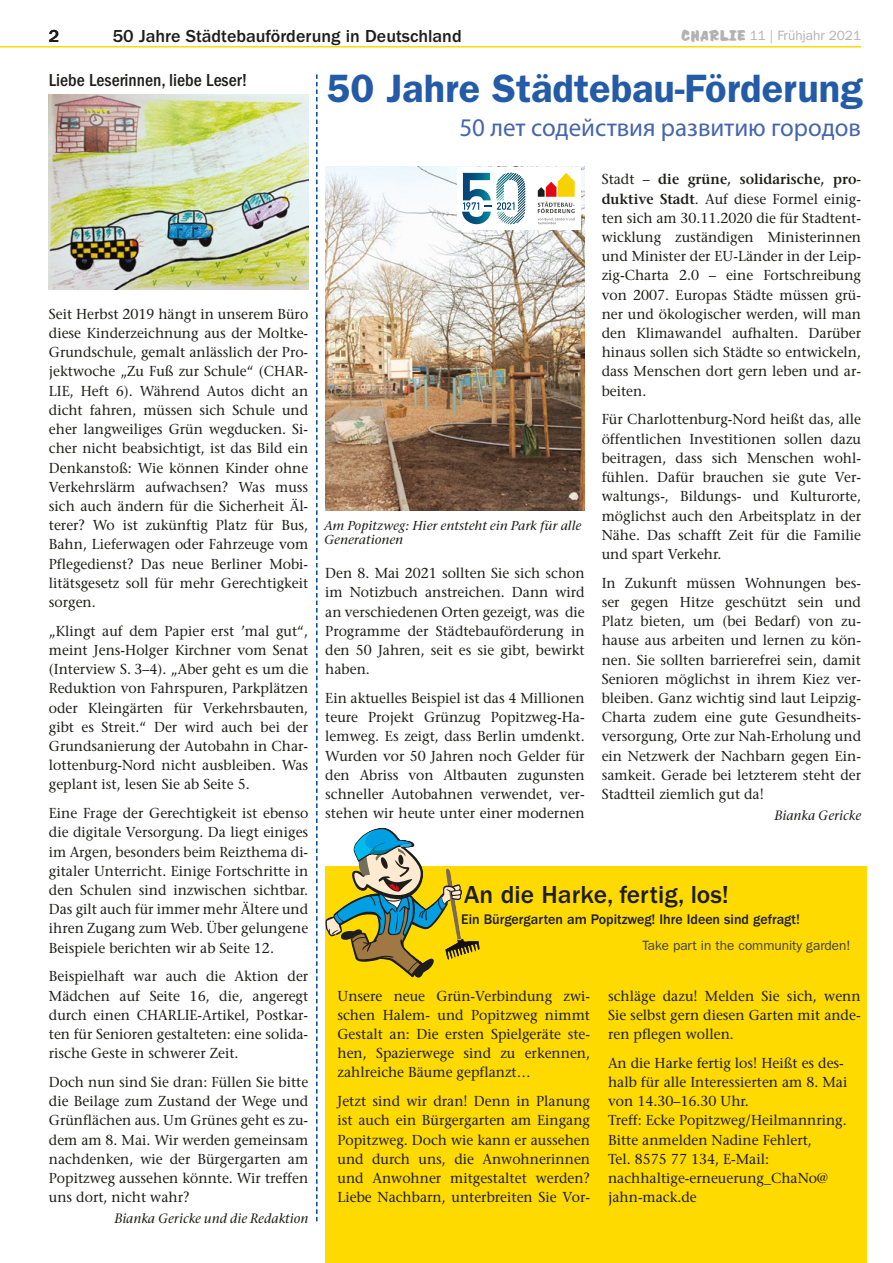
<style>
.page{position:relative;width:893px;height:1263px;background:#fff}
.page>*{position:absolute;margin:0;border:0;box-sizing:border-box;transform-origin:0 0}
.B-01-Head{font:39.75px "Franklin Gothic LT Pro Dm";color:#245ba7}
.C-08-Ausgabe-Nr-RE{font:25.5px "Myriad Pro";color:#4565ad}
.B-06-Kleine-head{font:500 25.5px "Franklin Gothic LT Pro";color:#1d1d1b}
.C-Kolumnentitel-li{font:500 18px "Franklin Gothic LT Pro";color:#1d1d1b}
.B-05-ZÜ_Stadtumbau{font:500 condensed 18px "Franklin Gothic LT Pro";color:#1d1d1b}
.A-01-Brot-fliess{font:500 14.4px/19.2px "Stone Serif Std";color:#1d1d1b;text-align:justify}
.A-03-Brot-libü{font:500 14.4px/19.2px "Stone Serif Std";color:#1d1d1b}
.A-01-FließohneAb{font:500 14.4px "Franklin Gothic LT Pro";color:#1d1d1b}
.A-06-Autor{font:italic 500 13.5px "Stone Serif ITC";color:#1d1d1b}
.C-08-Ausgabe-Nr-RE-2{font:13.5px "Franklin Gothic LT Pro";color:#3f3f3e}
.t1{font:13.5px "Franklin Gothic LT Pro";color:#b3b2b2}
.B-07-BU-einfach{font:italic 500 12.9px/14.2px "Stone Serif ITC";color:#1d1d1b}
.s1{font-family:"Cg Davison Zip Bd"}
.s2{font-weight:600}
</style>
<div class="page">
<hr style="left:0;top:46px;width:861px;height:2px;background:#ffda00">
<div style="left:325px;top:866px;width:542px;height:397px;background:#ffda00"></div>
<svg style="left:325px;top:828px;width:110px;height:150px"></svg>
<img style="left:325px;top:167px;width:260px;height:344px">
<img style="left:49px;top:95px;width:259px;height:194px">
<svg style="left:316px;top:74px;width:2px;height:1147px"></svg>
<div style="left:457px;top:167px;width:123px;height:63px;background:#fff"></div>
<svg style="left:538px;top:173px;width:37px;height:51px"></svg>
<svg style="left:462px;top:173px;width:63px;height:51px"></svg>
<p class="C-Kolumnentitel-li" style="left:49px;top:26px;width:12px">2</p>
<p class="C-Kolumnentitel-li" style="left:113px;top:26px;width:351px">50 Jahre Städtebauförderung in Deutschland</p>
<p class="t1" style="left:681px;top:27px;width:182px"><span class="s1">CharLiE</span> 11 | Frühjahr 2021</p>
<p class="B-01-Head" style="left:327px;top:65px;width:537px">50 Jahre Städtebau-Förderung</p>
<p class="B-05-ZÜ_Stadtumbau" style="left:49px;top:70px;width:200px">Liebe Leserinnen, liebe Leser!</p>
<p class="A-01-Brot-fliess" style="left:49px;top:304px;width:261px">Seit Herbst 2019 hängt in unserem Büro diese Kinderzeichnung aus der Moltke-Grundschule, gemalt anlässlich der Pro&shy;jektwoche „Zu Fuß zur Schule“ (CHAR-LIE, Heft 6). Während Autos dicht an dicht fahren, müssen sich Schule und eher langweiliges Grün wegducken. Si&shy;cher nicht beabsichtigt, ist das Bild ein Denkanstoß: Wie können Kinder ohne Verkehrslärm aufwachsen? Was muss sich auch ändern für die Sicherheit Äl&shy;terer? Wo ist zukünftig Platz für Bus, Bahn, Lieferwagen oder Fahrzeuge vom Pflegedienst? Das neue Berliner Mobi&shy;litätsgesetz soll für mehr Gerechtigkeit sorgen.</p>
<p class="A-01-Brot-fliess" style="left:49px;top:621px;width:261px">„Klingt auf dem Papier erst ’mal gut“, meint Jens-Holger Kirchner vom Senat (Interview S. 3–4). „Aber geht es um die Reduktion von Fahrspuren, Parkplätzen oder Kleingärten für Verkehrsbauten, gibt es Streit.“ Der wird auch bei der Grundsanierung der Autobahn in Char&shy;lottenburg-Nord nicht ausbleiben. Was geplant ist, lesen Sie ab Seite 5.</p>
<p class="A-01-Brot-fliess" style="left:49px;top:803px;width:261px">Eine Frage der Gerechtigkeit ist ebenso die digitale Versorgung. Da liegt einiges im Argen, besonders beim Reizthema di&shy;gitaler Unterricht. Einige Fortschritte in den Schulen sind inzwischen sichtbar.<br>Das gilt auch für immer mehr Ältere und ihren Zugang zum Web. Über gelungene Beispiele berichten wir ab Seite 12.</p>
<p class="A-01-Brot-fliess" style="left:49px;top:967px;width:261px">Beispielhaft war auch die Aktion der Mädchen auf Seite 16, die, angeregt durch einen CHARLIE-Artikel, Postkar&shy;ten für Senioren gestalteten: eine solida&shy;rische Geste in schwerer Zeit.</p>
<p class="A-01-Brot-fliess" style="left:49px;top:1072px;width:261px">Doch nun sind Sie dran: Füllen Sie bitte die Beilage zum Zustand der Wege und Grünflächen aus. Um Grünes geht es zu&shy;dem am 8. Mai. Wir werden gemeinsam nachdenken, wie der Bürgergarten am Popitzweg aussehen könnte. Wir treffen uns dort, nicht wahr?</p>
<p class="A-06-Autor" style="left:114px;top:1210px;width:195px">Bianka Gericke und die Redaktion</p>
<p class="C-08-Ausgabe-Nr-RE" style="left:459px;top:112px;width:403px">50 лет содействия развитию городов</p>
<p class="B-07-BU-einfach" style="left:324px;top:519px;width:259px">Am Popitzweg: Hier entsteht ein Park für alle<br>Generationen</p>
<p class="A-01-Brot-fliess" style="left:325px;top:563px;width:261px">Den 8. Mai 2021 sollten Sie sich schon im Notizbuch anstreichen. Dann wird an verschiedenen Orten gezeigt, was die Programme der Städtebauförderung in den 50 Jahren, seit es sie gibt, bewirkt haben.</p>
<p class="A-01-Brot-fliess" style="left:325px;top:688px;width:261px">Ein aktuelles Beispiel ist das 4 Millionen teure Projekt Grünzug Popitzweg-Ha&shy;lemweg. Es zeigt, dass Berlin umdenkt.<br>Wurden vor 50 Jahren noch Gelder für den Abriss von Altbauten zugunsten schneller Autobahnen verwendet, ver&shy;stehen wir heute unter einer modernen</p>
<p class="A-01-Brot-fliess" style="left:602px;top:170px;width:261px">Stadt – <span class="s2">die grüne, solidarische, pro&shy;duktive Stadt</span>. Auf diese Formel einig&shy;ten sich am 30.11.2020 die für Stadtent&shy;wicklung zuständigen Ministerinnen und Minister der EU-Länder in der Leip&shy;zig-Charta 2.0 – eine Fortschreibung von 2007. Europas Städte müssen grü&shy;ner und ökologischer werden, will man den Klimawandel aufhalten. Darüber hinaus sollen sich Städte so entwickeln, dass Menschen dort gern leben und ar&shy;beiten.</p>
<p class="A-01-Brot-fliess" style="left:602px;top:410px;width:261px">Für Charlottenburg-Nord heißt das, alle öffentlichen Investitionen sollen dazu beitragen, dass sich Menschen wohl&shy;fühlen. Dafür brauchen sie gute Ver&shy;waltungs-, Bildungs- und Kulturorte, möglichst auch den Arbeitsplatz in der Nähe. Das schafft Zeit für die Familie und spart Verkehr.</p>
<p class="A-01-Brot-fliess" style="left:602px;top:573px;width:261px">In Zukunft müssen Wohnungen bes&shy;ser gegen Hitze geschützt sein und Platz bieten, um (bei Bedarf) von zu&shy;hause aus arbeiten und lernen zu kön&shy;nen. Sie sollten barrierefrei sein, damit Senioren möglichst in ihrem Kiez ver&shy;bleiben. Ganz wichtig sind laut Leipzig-Charta zudem eine gute Gesundheits&shy;versorgung, Orte zur Nah-Erholung und ein Netzwerk der Nachbarn gegen Ein&shy;samkeit. Gerade bei letzterem steht der Stadtteil ziemlich gut da!</p>
<p class="A-06-Autor" style="left:775px;top:807px;width:88px">Bianka Gericke</p>
<p class="B-06-Kleine-head" style="left:464px;top:880px;width:266px">An die Harke, fertig, los!</p>
<p class="A-01-FließohneAb" style="left:461px;top:911px;width:340px">Ein Bürgergarten am Popitzweg! Ihre Ideen sind gefragt!</p>
<p class="A-01-Brot-fliess" style="left:338px;top:986px;width:254px">Unsere neue Grün-Verbindung zwi&shy;schen Halem- und Popitzweg nimmt Gestalt an: Die ersten Spielgeräte ste&shy;hen, Spazierwege sind zu erkennen, zahlreiche Bäume gepflanzt…</p>
<p class="A-01-Brot-fliess" style="left:338px;top:1091px;width:254px">Jetzt sind wir dran! Denn in Planung ist auch ein Bürgergarten am Eingang Popitzweg. Doch wie kann er aussehen und durch uns, die Anwohnerinnen und Anwohner mitgestaltet werden?<br>Liebe Nachbarn, unterbreiten Sie Vor-</p>
<p class="C-08-Ausgabe-Nr-RE-2" style="left:642px;top:938px;width:210px">Take part in the community garden!</p>
<p class="A-01-Brot-fliess" style="left:608px;top:986px;width:254px">schläge dazu! Melden Sie sich, wenn Sie selbst gern diesen Garten mit ande&shy;ren pflegen wollen.</p>
<p class="A-03-Brot-libü" style="left:608px;top:1053px;width:241px">An die Harke fertig los! Heißt es des&shy;halb für alle Interessierten am 8. Mai von 14.30–16.30 Uhr.<br>Treff: Ecke Popitzweg/Heilmannring.<br>Bitte anmelden Nadine Fehlert,<br>Tel. 8575 77 134, E-Mail: nachhaltige-erneuerung_ChaNo@ jahn-mack.de</p>
</div>
